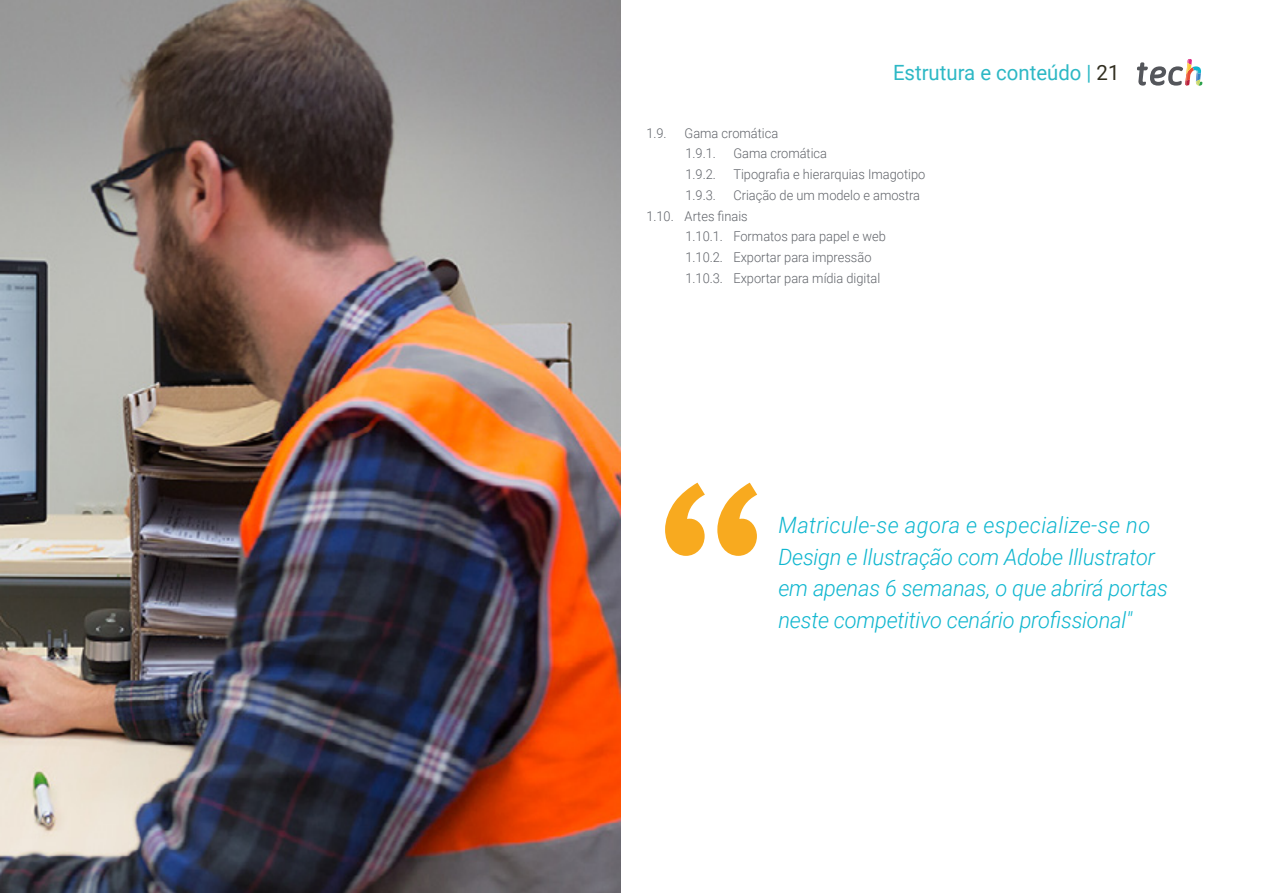
<style>
.page{position:relative;width:1263px;height:893px;background:#fff}
.page>*{position:absolute;margin:0;border:0;box-sizing:border-box;transform-origin:0 0}
.t1{font:italic 300 22.5px/31.5px "Roboto";letter-spacing:-.01em;color:#0fb6cf}
.t2{font:21px "Roboto";color:#2db8c5}
.t3{font:300 13.5px/20.7px "Roboto";color:#61646a;scale:.95 1}
.s1{color:#312e20}
</style>
<div class="page">
<img style="left:0;top:0;width:621px;height:893px">
<svg style="left:665px;top:483px;width:92px;height:73px"></svg>
<svg style="left:1137px;top:59px;width:65px;height:27px"></svg>
<p class="t3" style="left:646px;top:122px;width:23px">1.9.</p>
<p class="t3" style="left:685px;top:122px;width:100px">Gama cromática<br>1.9.1.</p>
<p class="t3" style="left:733px;top:143px;width:100px">Gama cromática</p>
<h2 class="t2" style="left:893px;top:57px;width:228px">Estrutura e conteúdo | <span class="s1">21</span></h2>
<p class="t3" style="left:685px;top:164px;width:34px">1.9.2.</p>
<p class="t3" style="left:733px;top:164px;width:204px">Tipografia e hierarquias Imagotipo</p>
<p class="t3" style="left:685px;top:184px;width:34px">1.9.3.</p>
<p class="t3" style="left:733px;top:184px;width:198px">Criação de um modelo e amostra</p>
<p class="t3" style="left:646px;top:205px;width:108px">1.10. Artes finais</p>
<p class="t3" style="left:685px;top:226px;width:213px">1.10.1. Formatos para papel e web</p>
<p class="t3" style="left:685px;top:247px;width:197px">1.10.2. Exportar para impressão</p>
<p class="t3" style="left:685px;top:267px;width:207px">1.10.3. Exportar para mídia digital</p>
<h1 class="t1" style="left:778px;top:509px;width:391px">Matricule-se agora e especialize-se no Design e Ilustração com Adobe Illustrator em apenas 6 semanas, o que abrirá portas neste competitivo cenário profissional"</h1>
</div>
